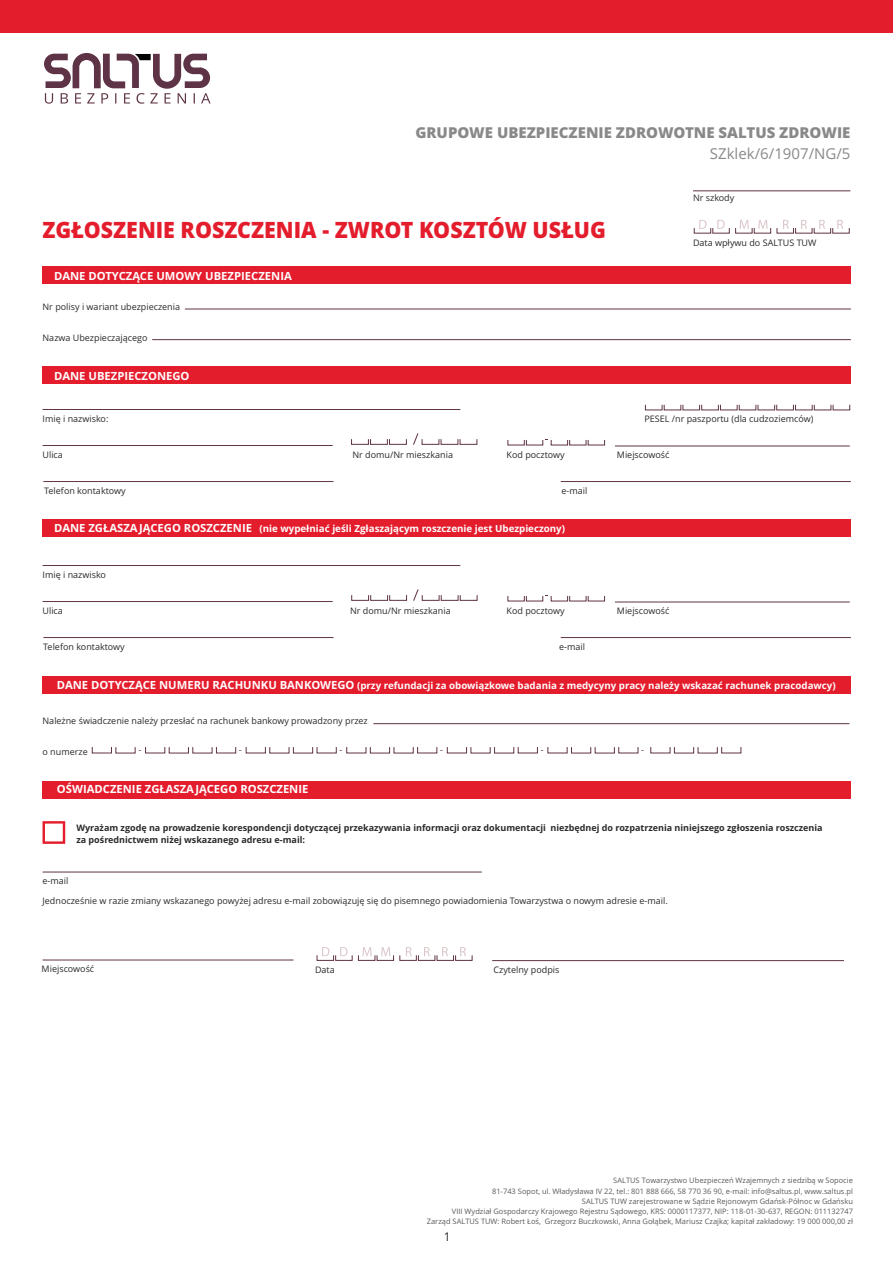
<style>
.page{position:relative;width:893px;height:1262px;background:#fff}
.page>*{position:absolute;margin:0;border:0;box-sizing:border-box;transform-origin:0 0}
.t1{font:800 22.5px "Open Sans";color:#e41d2d;scale:.95 1}
.t2{font:800 15px "Open Sans";color:#898989}
.t3{font:15px "Open Sans";color:#898989}
.t4{font:12px "Open Sans";color:#2b2a29}
.t5{font:700 11.25px "Open Sans";color:#fefefe}
.t6{font:700 9.75px "Open Sans";color:#fefefe}
.t7{font:9px "Open Sans";color:#2b2a29}
.t8{font:700 9px/12.3px "Open Sans";color:#2b2a29}
.t9{font:9px "Open Sans";color:#5f3346}
.t10{font:7.5px/10.2px "Open Sans";color:#5b5b5b;text-align:right}
.s1{font-size:11.25px}
</style>
<div class="page">
<div style="left:0;top:0;width:892px;height:33px;background:#e41d2d"></div>
<hr style="left:693px;top:191px;width:157px;height:1px;background:#5f3346">
<svg style="left:693px;top:220px;width:156px;height:14px"></svg>
<div style="left:43px;top:676px;width:807px;height:17px;background:#e41d2d"></div>
<div style="left:43px;top:520px;width:807px;height:17px;background:#e41d2d"></div>
<div style="left:43px;top:367px;width:807px;height:17px;background:#e41d2d"></div>
<div style="left:43px;top:267px;width:807px;height:17px;background:#e41d2d"></div>
<hr style="left:185px;top:309px;width:665px;height:1px;background:#5f3346">
<hr style="left:43px;top:409px;width:417px;height:1px;background:#5f3346">
<svg style="left:645px;top:404px;width:205px;height:6px"></svg>
<hr style="left:43px;top:445px;width:290px;height:1px;background:#5f3346">
<svg style="left:351px;top:433px;width:126px;height:12px"></svg>
<hr style="left:43px;top:481px;width:290px;height:1px;background:#5f3346">
<svg style="left:507px;top:439px;width:98px;height:6px"></svg>
<hr style="left:615px;top:446px;width:234px;height:1px;background:#5f3346">
<hr style="left:43px;top:565px;width:417px;height:1px;background:#5f3346">
<hr style="left:43px;top:601px;width:290px;height:1px;background:#5f3346">
<svg style="left:351px;top:589px;width:126px;height:12px"></svg>
<hr style="left:43px;top:637px;width:290px;height:1px;background:#5f3346">
<svg style="left:507px;top:595px;width:98px;height:6px"></svg>
<hr style="left:615px;top:602px;width:234px;height:1px;background:#5f3346">
<hr style="left:43px;top:871px;width:439px;height:1px;background:#5f3346">
<hr style="left:152px;top:339px;width:698px;height:1px;background:#5f3346">
<hr style="left:560px;top:481px;width:290px;height:1px;background:#5f3346">
<hr style="left:560px;top:637px;width:290px;height:1px;background:#5f3346">
<hr style="left:373px;top:723px;width:476px;height:1px;background:#5f3346">
<div style="left:43px;top:781px;width:807px;height:17px;background:#e41d2d"></div>
<svg style="left:43px;top:821px;width:22px;height:23px"></svg>
<svg style="left:316px;top:947px;width:156px;height:14px"></svg>
<hr style="left:492px;top:960px;width:352px;height:1px;background:#5f3346">
<hr style="left:43px;top:959px;width:250px;height:1px;background:#5f3346">
<svg style="left:44px;top:53px;width:167px;height:51px"></svg>
<h2 class="t2" style="left:415px;top:127px;width:436px">GRUPOWE UBEZPIECZENIE ZDROWOTNE SALTUS ZDROWIE</h2>
<h2 class="t3" style="left:710px;top:147px;width:142px">SZklek/6/1907/NG/5</h2>
<h1 class="t1" style="left:43px;top:221px;width:594px">ZGŁOSZENIE ROSZCZENIA - ZWROT KOSZTÓW USŁUG</h1>
<p class="t5" style="left:54px;top:271px;width:239px">DANE DOTYCZĄCE UMOWY UBEZPIECZENIA</p>
<p class="t7" style="left:43px;top:303px;width:139px">Nr polisy i wariant ubezpieczenia</p>
<p class="t7" style="left:43px;top:334px;width:106px">Nazwa Ubezpieczającego</p>
<p class="t7" style="left:693px;top:194px;width:43px">Nr szkody</p>
<p class="t7" style="left:693px;top:239px;width:125px">Data wpływu do SALTUS TUW</p>
<p class="t5" style="left:54px;top:371px;width:137px">DANE UBEZPIECZONEGO</p>
<p class="t7" style="left:43px;top:415px;width:67px">Imię i nazwisko:</p>
<p class="t7" style="left:644px;top:415px;width:170px">PESEL /nr paszportu (dla cudzoziemców)</p>
<p class="t7" style="left:43px;top:451px;width:22px">Ulica</p>
<p class="t7" style="left:352px;top:451px;width:102px">Nr domu/Nr mieszkania</p>
<p class="t7" style="left:44px;top:487px;width:83px">Telefon kontaktowy</p>
<p class="t7" style="left:506px;top:451px;width:60px">Kod pocztowy</p>
<p class="t7" style="left:617px;top:451px;width:54px">Miejscowość</p>
<p class="t7" style="left:561px;top:487px;width:27px">e-mail</p>
<p class="t6" style="left:54px;top:524px;width:512px"><span class="s1">DANE ZGŁASZAJĄCEGO ROSZCZENIE</span> (nie wypełniać jeśli Zgłaszającym roszczenie jest Ubezpieczony)</p>
<p class="t7" style="left:43px;top:571px;width:65px">Imię i nazwisko</p>
<p class="t7" style="left:43px;top:607px;width:22px">Ulica</p>
<p class="t7" style="left:350px;top:607px;width:102px">Nr domu/Nr mieszkania</p>
<p class="t7" style="left:43px;top:643px;width:83px">Telefon kontaktowy</p>
<p class="t7" style="left:506px;top:607px;width:60px">Kod pocztowy</p>
<p class="t7" style="left:617px;top:607px;width:54px">Miejscowość</p>
<p class="t7" style="left:559px;top:643px;width:27px">e-mail</p>
<p class="t6" style="left:57px;top:681px;width:780px"><span class="s1">DANE DOTYCZĄCE NUMERU RACHUNKU BANKOWEGO</span> (przy refundacji za obowiązkowe badania z medycyny pracy należy wskazać rachunek pracodawcy)</p>
<p class="t7" style="left:43px;top:717px;width:327px">Należne świadczenie należy przesłać na rachunek bankowy prowadzony przez</p>
<p class="t9" style="left:138px;top:746px;width:4px">-</p>
<p class="t9" style="left:239px;top:746px;width:4px">-</p>
<p class="t9" style="left:339px;top:746px;width:4px">-</p>
<p class="t9" style="left:440px;top:746px;width:4px">-</p>
<p class="t9" style="left:540px;top:746px;width:4px">-</p>
<p class="t9" style="left:641px;top:746px;width:4px">-</p>
<p class="t7" style="left:43px;top:747px;width:47px">o numerze</p>
<p class="t5" style="left:57px;top:784px;width:253px">OŚWIADCZENIE ZGŁASZAJĄCEGO ROSZCZENIE</p>
<p class="t8" style="left:76px;top:822px;width:747px">Wyrażam zgodę na prowadzenie korespondencji dotyczącej przekazywania informacji oraz dokumentacji niezbędnej do rozpatrzenia niniejszego zgłoszenia roszczenia za pośrednictwem niżej wskazanego adresu e-mail:</p>
<p class="t7" style="left:43px;top:877px;width:27px">e-mail</p>
<p class="t7" style="left:43px;top:896px;width:626px">Jednocześnie w razie zmiany wskazanego powyżej adresu e-mail zobowiązuję się do pisemnego powiadomienia Towarzystwa o nowym adresie e-mail.</p>
<p class="t7" style="left:42px;top:965px;width:54px">Miejscowość</p>
<p class="t7" style="left:315px;top:966px;width:21px">Data</p>
<p class="t7" style="left:493px;top:966px;width:67px">Czytelny podpis</p>
<p class="t10" style="left:427px;top:1176px;width:427px">SALTUS Towarzystwo Ubezpieczeń Wzajemnych z siedzibą w Sopocie<br>81-743 Sopot, ul. Władysława IV 22, tel.: 801 888 666, 58 770 36 90, e-mail: info@saltus.pl, www.saltus.pl<br>SALTUS TUW zarejestrowane w Sądzie Rejonowym Gdańsk-Północ w Gdańsku<br>VIII Wydział Gospodarczy Krajowego Rejestru Sądowego, KRS: 0000117377, NIP: 118-01-30-637, REGON: 011132747<br>Zarząd SALTUS TUW: Robert Łoś, Grzegorz Buczkowski, Anna Gołąbek, Mariusz Czajka; kapitał zakładowy: 19 000 000,00 zł</p>
<h3 class="t4" style="left:444px;top:1231px;width:8px">1</h3>
</div>
